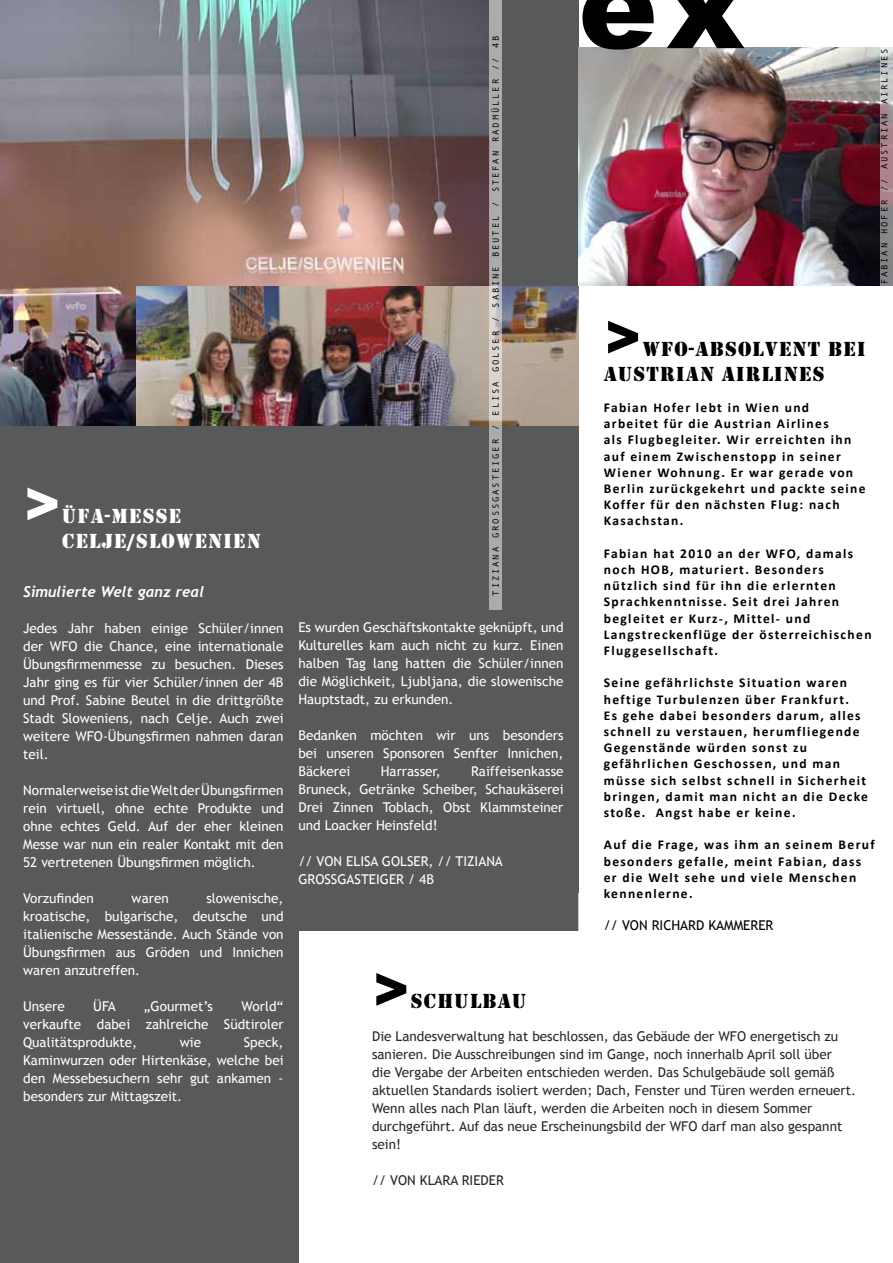
<style>
.page{position:relative;width:893px;height:1263px;background:#fff}
.page>*{position:absolute;margin:0;border:0;box-sizing:border-box;transform-origin:0 0}
.t1{font:900 118.5px "Arial";color:#000}
.t2{font:italic 900 54px "Arial";color:#000}
.t3{font:italic 900 54px "Arial";color:#fff}
.t4{font:21px/25.2px "Stencil";letter-spacing:.06em;color:#000}
.t5{font:21px/25.2px "Stencil";letter-spacing:.06em;color:#fff}
.t6{font:italic 700 15px "Trebuchet";color:#fff}
.t7{font:13.5px/18px "Trebuchet MS";color:#fff;text-align:justify}
.t8{font:700 13.5px/16.2px "Calibri";letter-spacing:.1em;color:#000}
.t9{font:13.5px/18px "Trebuchet MS";color:#292829}
.t10{font:13.5px "Trebuchet MS";color:#000}
.t11{font:9px "Andale Mono";letter-spacing:.2em;color:#000}
</style>
<div class="page">
<div style="left:0;top:0;width:578px;height:1263px;background:#58595b"></div>
<img style="left:578px;top:48px;width:302px;height:238px">
<img style="left:0;top:0;width:489px;height:425px">
<img style="left:136px;top:287px;width:442px;height:138px">
<svg style="left:489px;top:0;width:13px;height:610px;background:#b4b2b2"></svg>
<svg style="left:880px;top:47px;width:13px;height:239px;background:#a4969a"></svg>
<div style="left:299px;top:932px;width:594px;height:331px;background:#fff"></div>
<h2 class="t3" style="left:23px;top:470px;width:37px">&gt;</h2>
<h3 class="t5" style="left:62px;top:504px;width:121px">ÜFA-MESSE<br>CELJE/SLOWE</h3>
<h3 class="t5" style="left:208px;top:529px;width:54px">NIEN</h3>
<p class="t6" style="left:23px;top:582px;width:183px">Simulierte Welt ganz real</p>
<p class="t7" style="left:23px;top:619px;width:262px">Jedes Jahr haben einige Schüler/innen der WFO die Chance, eine internationale Übungsfirmenmesse zu besuchen. Dieses Jahr ging es für vier Schüler/innen der 4B und Prof. Sabine Beutel in die drittgrößte Stadt Sloweniens, nach Celje. Auch zwei weitere WFO-Übungsfirmen nahmen daran teil.</p>
<p class="t7" style="left:23px;top:781px;width:262px">Normalerweise ist die Welt der Übungsfirmen rein virtuell, ohne echte Produkte und ohne echtes Geld. Auf der eher kleinen Messe war nun ein realer Kontakt mit den 52 vertretenen Übungsfirmen möglich.</p>
<p class="t7" style="left:23px;top:889px;width:72px">Vorzufinden</p>
<p class="t7" style="left:132px;top:889px;width:39px">waren</p>
<p class="t7" style="left:23px;top:889px;width:262px;text-indent:183px">slowenische, kroatische, bulgarische, deutsche und italienische Messestände. Auch Stände von Übungsfirmen aus Gröden und Innichen waren anzutreffen.</p>
<p class="t7" style="left:23px;top:997px;width:43px">Unsere</p>
<p class="t7" style="left:93px;top:997px;width:24px">ÜFA</p>
<p class="t7" style="left:144px;top:997px;width:71px">„Gourmet’s</p>
<p class="t7" style="left:23px;top:997px;width:262px;text-indent:218px">World“ verkaufte dabei zahlreiche Südtiroler Qualitätsprodukte,</p>
<p class="t7" style="left:23px;top:1033px;width:262px;text-indent:221px">Speck, Kaminwurzen oder Hirtenkäse, welche bei den Messebesuchern sehr gut ankamen - besonders zur Mittagszeit.</p>
<p class="t7" style="left:180px;top:1033px;width:23px">wie</p>
<p class="t11" style="left:490px;top:595px;width:561px;rotate:-90deg">TIZIANA GROSSGASTEIGER / ELISA GOLSER / SABINE BEUTEL / STEFAN RADMÜLLER // 4B</p>
<p class="t7" style="left:298px;top:618px;width:267px">Es wurden Geschäftskontakte geknüpft, und Kulturelles kam auch nicht zu kurz. Einen halben Tag lang hatten die Schüler/innen die Möglichkeit, Ljubljana, die slowenische Hauptstadt, zu erkunden.</p>
<p class="t7" style="left:298px;top:726px;width:267px">Bedanken möchten wir uns besonders bei unseren Sponsoren Senfter Innichen, Bäckerei</p>
<p class="t7" style="left:298px;top:762px;width:267px;text-indent:173px">Raiffeisenkasse Bruneck, Getränke Scheiber, Schaukäserei Drei Zinnen Toblach, Obst Klammsteiner und Loacker Heinsfeld!</p>
<p class="t7" style="left:298px;top:852px;width:28px">// von</p>
<p class="t7" style="left:346px;top:852px;width:118px">Elisa Golser, // Tiziana</p>
<p class="t7" style="left:298px;top:870px;width:18px">Grossgas</p>
<p class="t7" style="left:361px;top:870px;width:16px">teiger</p>
<p class="t7" style="left:408px;top:870px;width:26px">/ 4b</p>
<p class="t7" style="left:381px;top:762px;width:62px">Harrasser,</p>
<h2 class="t2" style="left:372px;top:956px;width:37px">&gt;</h2>
<h3 class="t4" style="left:411px;top:989px;width:117px">SCHULBAU</h3>
<h1 class="t1" style="left:578px;top:-80px;width:168px">ex</h1>
<p class="t11" style="left:879px;top:284px;width:237px;rotate:-90deg">FABIAN HOFER // AUSTRIAN AIRLINES</p>
<h2 class="t2" style="left:604px;top:303px;width:37px">&gt;</h2>
<h3 class="t4" style="left:604px;top:337px;width:263px;text-indent:85px">-ABSOLVENT BEI<br>AUSTRIAN AIRLINES</h3>
<p class="t8" style="left:604px;top:399px;width:263px">Fabian Hofer lebt in Wien und arbeitet für die Austrian Airlines<br>als Flugbegleiter. Wir erreichten ihn auf einem Zwischenstopp in seiner<br>Wiener Wohnung. Er war gerade von<br>Berlin zurückgekehrt und packte seine<br>Koffer für den nächsten Flug: nach<br>Kasachstan.</p>
<p class="t8" style="left:604px;top:545px;width:269px">Fabian hat 2010 an der WFO, damals noch HOB, maturiert. Besonders nützlich sind für ihn die erlernten Sprachkenntnisse. Seit drei Jahren begleitet er Kurz-, Mittel- und Langstreckenflüge der österreichischen Fluggesellschaft.</p>
<p class="t8" style="left:604px;top:675px;width:266px">Seine gefährlichste Situation waren heftige Turbulenzen über Frankfurt.<br>Es gehe dabei besonders darum, alles schnell zu verstauen, herumfliegende Gegenstände würden sonst zu gefährlichen Geschossen, und man müsse sich selbst schnell in Sicherheit bringen, damit man nicht an die Decke stoße. Angst habe er keine.</p>
<p class="t8" style="left:604px;top:837px;width:272px">Auf die Frage, was ihm an seinem Beruf besonders gefalle, meint Fabian, dass er die Welt sehe und viele Menschen kennenlerne.</p>
<p class="t10" style="left:604px;top:918px;width:28px">// von</p>
<p class="t10" style="left:652px;top:918px;width:17px">Richard</p>
<p class="t10" style="left:708px;top:918px;width:17px">Kammerer</p>
<h3 class="t4" style="left:643px;top:337px;width:16px">WFO</h3>
<p class="t9" style="left:372px;top:1027px;width:486px">Die Landesverwaltung hat beschlossen, das Gebäude der WFO energetisch zu sanieren. Die Ausschreibungen sind im Gange, noch innerhalb April soll über<br>die Vergabe der Arbeiten entschieden werden. Das Schulgebäude soll gemäß aktuellen Standards isoliert werden; Dach, Fenster und Türen werden erneuert.<br>Wenn alles nach Plan läuft, werden die Arbeiten noch in diesem Sommer durchgeführt. Auf das neue Erscheinungsbild der WFO darf man also gespannt sein!</p>
<p class="t9" style="left:372px;top:1171px;width:28px">// von</p>
<p class="t9" style="left:420px;top:1171px;width:24px">Klara</p>
<p class="t9" style="left:462px;top:1171px;width:16px">Rieder</p>
</div>
